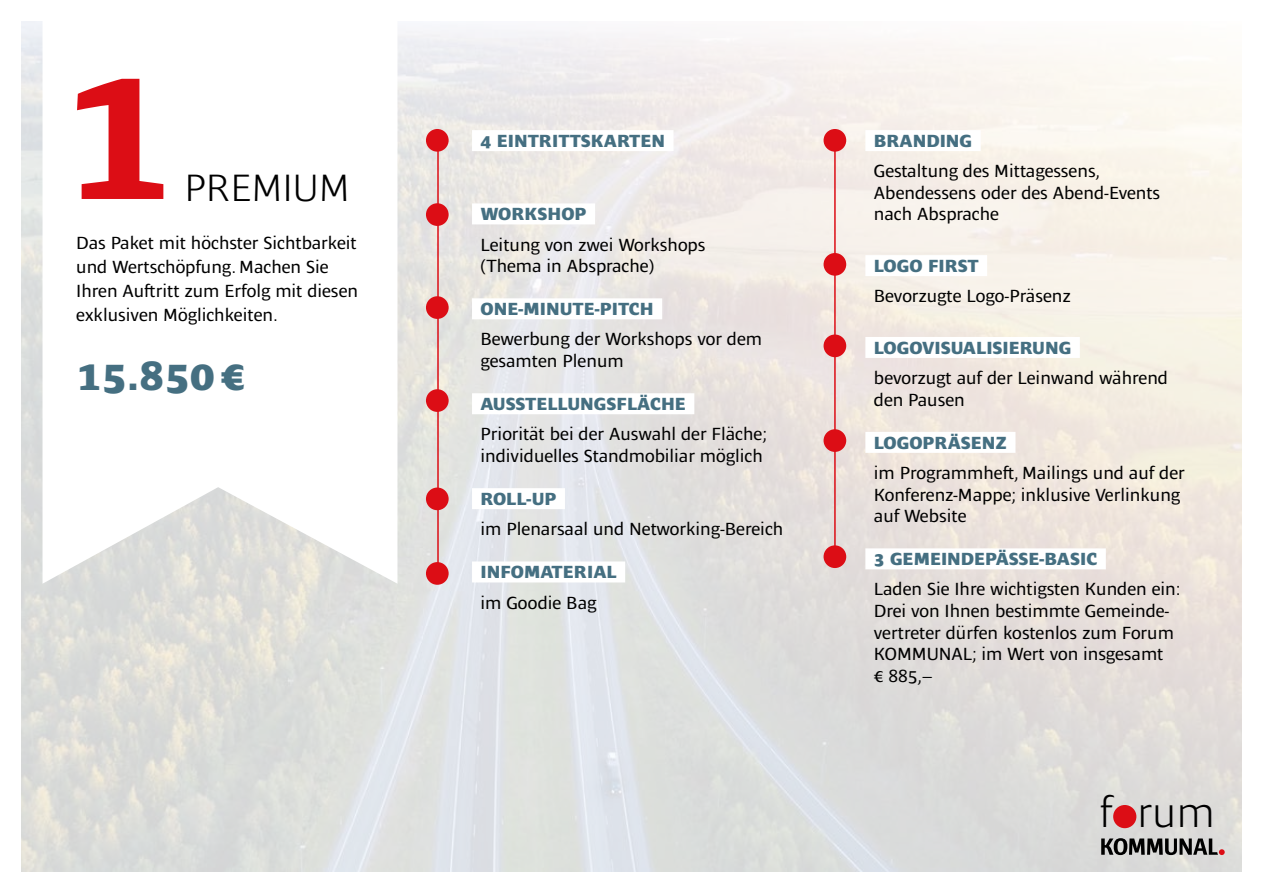
<style>
.page{position:relative;width:1263px;height:893px;background:#fff}
.page>*{position:absolute;margin:0;border:0;box-sizing:border-box;transform-origin:0 0}
.t1{font:700 198px "Ardoise Ptf";color:#dc0d15}
.t2{font:300 43.65px "Ardoise Ptf";color:#000}
.t3{font:800 42px "Ardoise Ptf";color:#456f81}
.t4{font:300 39px "Ardoise Ptf";color:#000}
.t5{font:18px/21.6px "Ardoise Ptf";color:#000}
.t6{font:800 18px "Ardoise Ptf";color:#456f81}
</style>
<div class="page">
<img style="left:21px;top:21px;width:1221px;height:851px">
<svg style="left:43px;top:21px;width:354px;height:563px"></svg>
<div style="left:472px;top:130px;width:201px;height:21px;background:#fff"></div>
<div style="left:472px;top:203px;width:123px;height:21px;background:#fff"></div>
<div style="left:472px;top:298px;width:190px;height:21px;background:#fff"></div>
<div style="left:472px;top:393px;width:222px;height:21px;background:#fff"></div>
<div style="left:472px;top:488px;width:93px;height:21px;background:#fff"></div>
<div style="left:472px;top:561px;width:153px;height:21px;background:#fff"></div>
<div style="left:865px;top:130px;width:116px;height:21px;background:#fff"></div>
<div style="left:865px;top:255px;width:122px;height:21px;background:#fff"></div>
<div style="left:865px;top:337px;width:215px;height:21px;background:#fff"></div>
<div style="left:865px;top:432px;width:150px;height:21px;background:#fff"></div>
<div style="left:865px;top:548px;width:241px;height:21px;background:#fff"></div>
<hr style="left:437px;top:139px;width:2px;height:440px;background:#dc0d15">
<hr style="left:834px;top:139px;width:2px;height:412px;background:#dc0d15">
<div style="left:426px;top:129px;width:23px;height:23px;background:#dc0d15;border-radius:50%"></div>
<div style="left:823px;top:129px;width:23px;height:23px;background:#dc0d15;border-radius:50%"></div>
<div style="left:823px;top:253px;width:23px;height:23px;background:#dc0d15;border-radius:50%"></div>
<div style="left:823px;top:429px;width:23px;height:23px;background:#dc0d15;border-radius:50%"></div>
<div style="left:823px;top:334px;width:23px;height:23px;background:#dc0d15;border-radius:50%"></div>
<div style="left:823px;top:545px;width:23px;height:23px;background:#dc0d15;border-radius:50%"></div>
<div style="left:426px;top:203px;width:23px;height:23px;background:#dc0d15;border-radius:50%"></div>
<div style="left:426px;top:296px;width:23px;height:23px;background:#dc0d15;border-radius:50%"></div>
<div style="left:426px;top:389px;width:23px;height:23px;background:#dc0d15;border-radius:50%"></div>
<div style="left:426px;top:487px;width:23px;height:23px;background:#dc0d15;border-radius:50%"></div>
<div style="left:426px;top:562px;width:23px;height:23px;background:#dc0d15;border-radius:50%"></div>
<svg style="left:1101px;top:838px;width:124px;height:17px;background:#6d6b6a"></svg>
<div style="left:1113px;top:805px;width:23px;height:23px;background:#dc0d15;border-radius:50%"></div>
<h1 class="t1" style="left:64px;top:-15px;width:108px">1</h1>
<h3 class="t4" style="left:184px;top:159px;width:167px">PREMIUM</h3>
<p class="t5" style="left:76px;top:229px;width:283px;line-height:24px">Das Paket mit höchster Sichtbarkeit und Wertschöpfung. Machen Sie Ihren Auftritt zum Erfolg mit diesen exklusiven Möglichkeiten.</p>
<h3 class="t3" style="left:76px;top:345px;width:171px">15.850€</h3>
<p class="t6" style="left:480px;top:128px;width:186px">4 EINTRITTSKARTEN</p>
<p class="t6" style="left:480px;top:201px;width:108px">WORKSHOP</p>
<p class="t5" style="left:480px;top:232px;width:227px">Leitung von zwei Workshops (Thema in Absprache)</p>
<p class="t6" style="left:480px;top:296px;width:175px">ONE-MINUTE-PITCH</p>
<p class="t5" style="left:480px;top:327px;width:283px">Bewerbung der Workshops vor dem gesamten Plenum</p>
<p class="t6" style="left:480px;top:391px;width:207px">AUSSTELLUNGSFLÄCHE</p>
<p class="t5" style="left:480px;top:422px;width:288px">Priorität bei der Auswahl der Fläche; individuelles Standmobiliar möglich</p>
<p class="t6" style="left:480px;top:486px;width:77px">ROLL-UP</p>
<p class="t5" style="left:480px;top:517px;width:304px">im Plenarsaal und Networking-Bereich</p>
<p class="t6" style="left:480px;top:559px;width:138px">INFOMATERIAL</p>
<p class="t5" style="left:480px;top:590px;width:117px">im Goodie Bag</p>
<p class="t6" style="left:874px;top:128px;width:100px">BRANDING</p>
<p class="t5" style="left:874px;top:159px;width:288px">Gestaltung des Mittagessens,<br>Abendessens oder des Abend-Events nach Absprache</p>
<p class="t6" style="left:874px;top:253px;width:106px">LOGO FIRST</p>
<p class="t5" style="left:874px;top:284px;width:198px">Bevorzugte Logo-Präsenz</p>
<p class="t6" style="left:874px;top:334px;width:199px">LOGOVISUALISIERUNG</p>
<p class="t5" style="left:874px;top:366px;width:296px">bevorzugt auf der Leinwand während den Pausen</p>
<p class="t6" style="left:874px;top:429px;width:135px">LOGOPRÄSENZ</p>
<p class="t5" style="left:874px;top:460px;width:312px">im Programmheft, Mailings und auf der<br>Konferenz-Mappe; inklusive Verlinkung auf Website</p>
<p class="t6" style="left:874px;top:546px;width:225px">3 GEMEINDEPÄSSE-BASIC</p>
<p class="t5" style="left:874px;top:577px;width:308px">Laden Sie Ihre wichtigsten Kunden ein:<br>Drei von Ihnen bestimmte Gemeinde&shy;vertreter dürfen kostenlos zum Forum<br>KOMMUNAL; im Wert von insgesamt<br>€ 885,–</p>
<h2 class="t2" style="left:1099px;top:780px;width:117px">f rum</h2>
</div>
